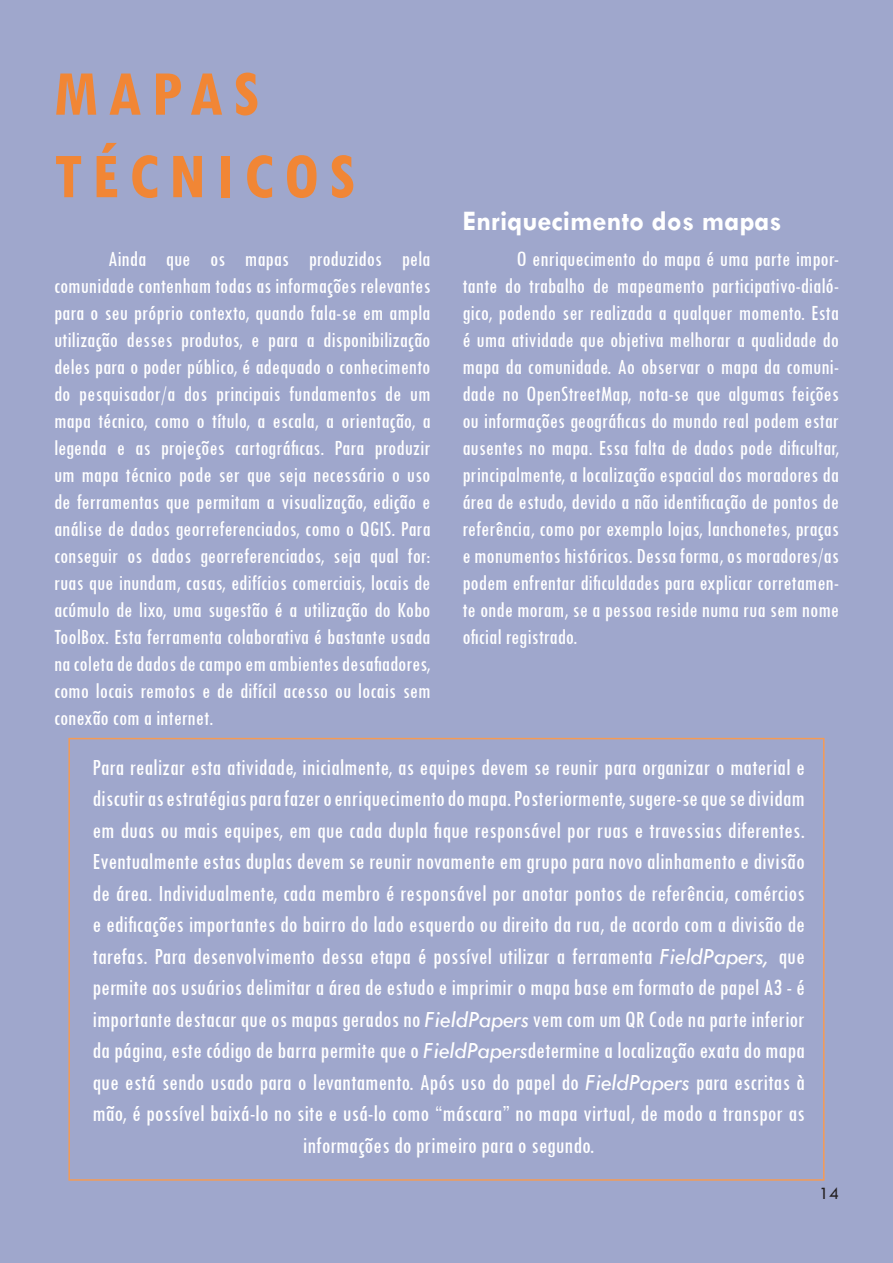
<style>
.page{position:relative;width:893px;height:1263px;background:#9fa7cc}
.page>*{position:absolute;margin:0;border:0;box-sizing:border-box;transform-origin:0 0}
.t1{font:700 condensed 67.5px "Tw Cen";letter-spacing:.15em;color:#f18635}
.t2{font:700 28.5px "Tw Cen";color:#fff}
.t3{font:condensed 24px/31.5px "Tw Cen";color:#fff;text-align:center}
.t4{font:condensed 22.5px/27px "Tw Cen";color:#fff;text-align:justify}
.t5{font:18px "Tw Cen";color:#231f20}
.s1{font-style:italic;font-stretch:normal}
</style>
<div class="page">
<div style="left:68px;top:738px;width:756px;height:443px;border:2px solid #f49b56"></div>
<p class="t1" style="left:54px;top:53px;width:207px">MAPAS</p>
<p class="t1" style="left:54px;top:135px;width:302px">TÉCNICOS</p>
<p class="t4" style="left:54px;top:244px;width:378px;text-indent:54px">Ainda que os mapas produzidos pela comunidade contenham todas as informações relevantes para o seu próprio contexto, quando fala-se em ampla utilização desses produtos, e para a disponibilização deles para o poder público, é adequado o conhecimento do pesquisador/a dos principais fundamentos de um mapa técnico, como o título, a escala, a orientação, a legenda e as projeções cartográficas. Para produzir um mapa técnico pode ser que seja necessário o uso de ferramentas que permitam a visualização, edição e análise de dados georreferenciados, como o QGIS. Para conseguir os dados georreferenciados, seja qual for: ruas que inundam, casas, edifícios comerciais, locais de acúmulo de lixo, uma sugestão é a utilização do Kobo ToolBox. Esta ferramenta colaborativa é bastante usada na coleta de dados de campo em ambientes desafiadores, como locais remotos e de difícil acesso ou locais sem conexão com a internet.</p>
<p class="t2" style="left:462px;top:203px;width:321px">Enriquecimento dos mapas</p>
<p class="t4" style="left:462px;top:244px;width:378px;text-indent:54px">O enriquecimento do mapa é uma parte impor&shy;tante do trabalho de mapeamento participativo-dialó&shy;gico, podendo ser realizada a qualquer momento. Esta é uma atividade que objetiva melhorar a qualidade do mapa da comunidade. Ao observar o mapa da comuni&shy;dade no OpenStreetMap, nota-se que algumas feições ou informações geográficas do mundo real podem estar ausentes no mapa. Essa falta de dados pode dificultar, principalmente, a localização espacial dos moradores da área de estudo, devido a não identificação de pontos de referência, como por exemplo lojas, lanchonetes, praças e monumentos históricos. Dessa forma, os moradores/as podem enfrentar dificuldades para explicar corretamen&shy;te onde moram, se a pessoa reside numa rua sem nome oficial registrado.</p>
<p class="t3" style="left:93px;top:751px;width:714px">Para realizar esta atividade, inicialmente, as equipes devem se reunir para organizar o material e discutir as estratégias para fazer o enriquecimento do mapa. Posteriormente, sugere-se que se dividam em duas ou mais equipes, em que cada dupla fique responsável por ruas e travessias diferentes.<br>Eventualmente estas duplas devem se reunir novamente em grupo para novo alinhamento e divisão de área. Individualmente, cada membro é responsável por anotar pontos de referência, comércios e edificações importantes do bairro do lado esquerdo ou direito da rua, de acordo com a divisão de tarefas. Para desenvolvimento dessa etapa é possível utilizar a ferramenta <span class="s1">FieldPapers,</span> que permite aos usuários delimitar a área de estudo e imprimir o mapa base em formato de papel A3 - é importante destacar que os mapas gerados no <span class="s1">FieldPapers</span> vem com um QR Code na parte inferior da página, este código de barra permite que o <span class="s1">FieldPapers</span>determine a localização exata do mapa que está sendo usado para o levantamento. Após uso do papel do <span class="s1">FieldPapers</span> para escritas à mão, é possível baixá-lo no site e usá-lo como “máscara” no mapa virtual, de modo a transpor as informações do primeiro para o segundo.</p>
<p class="t5" style="left:819px;top:1182px;width:21px">14</p>
</div>
